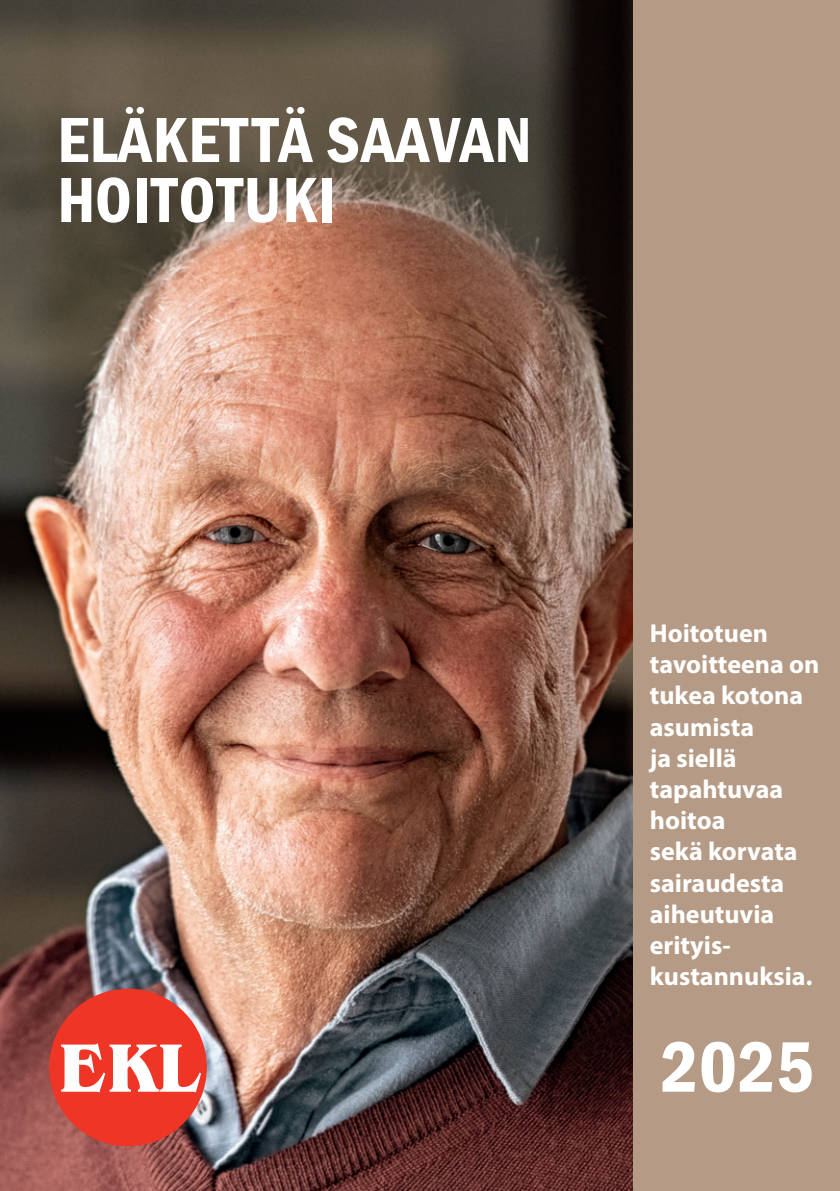
<style>
.page{position:relative;width:840px;height:1191px;background:#fff}
.page>*{position:absolute;margin:0;border:0;box-sizing:border-box;transform-origin:0 0}
.t1{font:600 condensed 74px "Franklin Gothic";color:#fff}
.t2{font:600 condensed 66px/60px "Franklin Gothic";letter-spacing:.01em;color:#fff}
.t3{font:700 26px/31.2px "Myriad Pro";color:#fff}
</style>
<div class="page">
<img style="left:0;top:0;width:633px;height:1191px">
<div style="left:633px;top:0;width:206px;height:1191px;background:#b59b85"></div>
<div style="left:49px;top:988px;width:158px;height:158px;background:#ee3526;border-radius:50%"></div>
<svg style="left:61px;top:1043px;width:140px;height:49px"></svg>
<h2 class="t2" style="left:57px;top:109px;width:475px">ELÄKETTÄ SAAVAN<br>HOITOTUKI</h2>
<p class="t3" style="left:649px;top:616px;width:171px">Hoitotuen tavoitteena on tukea kotona asumista<br>ja siellä tapahtuvaa hoitoa<br>sekä korvata sairaudesta aiheutuvia erityis&shy;kustannuksia.</p>
<h1 class="t1" style="left:660px;top:1017px;width:155px">2025</h1>
</div>
